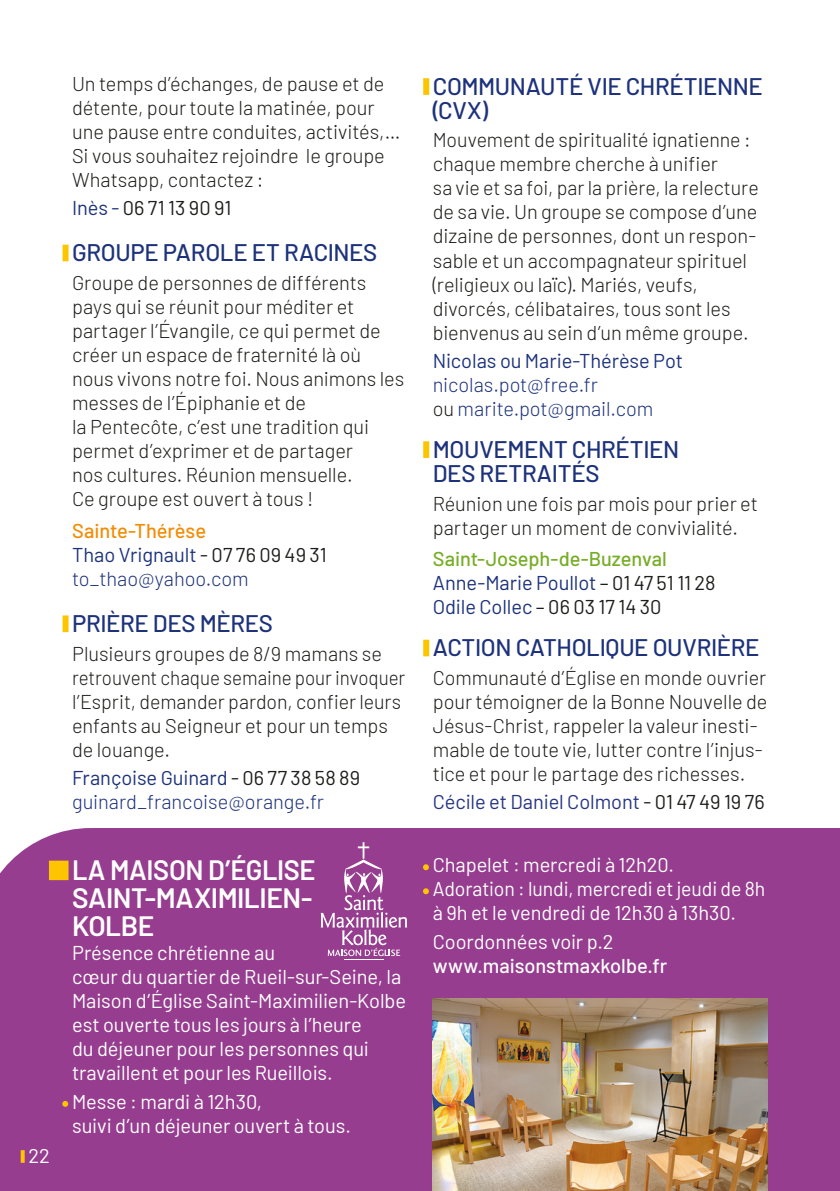
<style>
.page{position:relative;width:840px;height:1191px;background:#fff}
.page>*{position:absolute;margin:0;border:0;box-sizing:border-box;transform-origin:0 0}
.Titre_Chapitre_Blanc{font:600 28px "Barlow";letter-spacing:-.015em;color:#fff}
.Titre_paragraphe{font:500 24px "Barlow";letter-spacing:-.015em;color:#1d327b}
.Titre_paragraphe_sui{font:500 24px "Barlow";letter-spacing:-.01em;color:#1d327b}
.Texte_Espac_0_8{font:300 20px/24px "Barlow";letter-spacing:-.005em;color:#1d1d1b}
.Texte_Espace_AV2_bla{font:20px/24px "Barlow";letter-spacing:-.005em;color:#fff}
.Texte_light{font:300 20px/24px "Barlow";letter-spacing:-.005em;color:#1d1d1b}
.Texte_light-2{font:300 20px/24px "Barlow";color:#1d327b}
.Texte_Esp_08_liste_p{font:20px "Barlow";letter-spacing:-.005em;color:#fff}
.texte_regular_bleu_0{font:20px "Barlow";color:#1d327b}
.texte_regular_bleu{font:20px "Barlow";letter-spacing:-.005em;color:#1d327b}
.texte_regular_bleu_0-2{font:20px "Barlow";letter-spacing:-.005em;color:#283583}
.Petit_titre_paragrap{font:500 20px "Barlow";letter-spacing:-.005em;color:#76ad25}
.Texte_Espace_AV2_bla-2{font:500 20px "Barlow";color:#fff}
.texte_regular_bleu_0-3{font:20px "Barlow";color:#1d1d1b}
.texte_regular_bleu_0-4{font:500 20px "Barlow";letter-spacing:-.005em;color:#f28c06}
.Pagination_imp{font:20px "Barlow";color:#fff}
.s1{color:#1d327b}
.s2{color:#1d1d1b}
</style>
<div class="page">
<div style="left:62px;top:245px;width:6px;height:16px;background:#fdc400"></div>
<div style="left:62px;top:615px;width:6px;height:17px;background:#fdc400"></div>
<div style="left:423px;top:78px;width:6px;height:17px;background:#fdc400"></div>
<div style="left:423px;top:441px;width:6px;height:17px;background:#fdc400"></div>
<div style="left:423px;top:639px;width:6px;height:17px;background:#fdc400"></div>
<div style="left:0;top:828px;width:839px;height:363px;background:#963d8f"></div>
<div style="left:49px;top:860px;width:19px;height:20px;background:#fdc400"></div>
<img style="left:432px;top:998px;width:335px;height:193px">
<hr style="left:344px;top:959px;width:39px;height:1px;background:#fff">
<svg style="left:320px;top:842px;width:87px;height:114px;background:#a55a9f"></svg>
<svg style="left:21px;top:1150px;width:4px;height:12px"></svg>
<p class="Pagination_imp" style="left:28px;top:1141px;width:23px">22</p>
<p class="Texte_light" style="left:72px;top:70px;width:330px">Un temps d’échanges, de pause et de détente, pour toute la matinée, pour une pause entre conduites, activités,…</p>
<p class="Texte_light" style="left:72px;top:142px;width:314px">Si vous souhaitez rejoindre le groupe<br>Whatsapp, contactez :</p>
<p class="texte_regular_bleu_0-3" style="left:72px;top:194px;width:161px"><span class="s1">Inès -</span> 06 71 13 90 91</p>
<p class="Titre_paragraphe" style="left:72px;top:235px;width:306px">GROUPE PAROLE ET RACINES</p>
<p class="Texte_Espac_0_8" style="left:72px;top:269px;width:333px">Groupe de personnes de différents pays qui se réunit pour méditer et partager l’Évangile, ce qui permet de créer un espace de fraternité là où nous vivons notre foi. Nous animons les messes de l’Épiphanie et de<br>la Pentecôte, c’est une tradition qui permet d’exprimer et de partager<br>nos cultures. Réunion mensuelle.<br>Ce groupe est ouvert à tous !</p>
<p class="texte_regular_bleu_0-4" style="left:72px;top:516px;width:135px">Sainte-Thérèse</p>
<p class="texte_regular_bleu_0" style="left:72px;top:540px;width:256px">Thao Vrignault <span class="s2">- 07 76 09 49 31</span></p>
<p class="Texte_light-2" style="left:72px;top:565px;width:178px">to_thao@yahoo.com</p>
<p class="Titre_paragraphe" style="left:72px;top:606px;width:202px">PRIÈRE DES MÈRES</p>
<p class="Texte_Espac_0_8" style="left:72px;top:640px;width:334px">Plusieurs groupes de 8/9 mamans se retrouvent chaque semaine pour invoquer l’Esprit, demander pardon, confier leurs enfants au Seigneur et pour un temps de louange.</p>
<p class="texte_regular_bleu_0" style="left:72px;top:763px;width:289px">Françoise Guinard <span class="s2">- 06 77 38 58 89</span></p>
<p class="Texte_light-2" style="left:72px;top:788px;width:253px">guinard_francoise@orange.fr</p>
<p class="Titre_Chapitre_Blanc" style="left:72px;top:849px;width:245px">LA MAISON D’ÉGLISE</p>
<p class="Titre_Chapitre_Blanc" style="left:72px;top:877px;width:241px">SAINT-MAXIMILIEN-</p>
<p class="Titre_Chapitre_Blanc" style="left:72px;top:905px;width:84px">KOLBE</p>
<p class="Texte_Espace_AV2_bla" style="left:72px;top:939px;width:335px">Présence chrétienne au<br>cœur du quartier de Rueil-sur-Seine, la Maison d’Église Saint-Maximilien-Kolbe est ouverte tous les jours à l’heure<br>du déjeuner pour les personnes qui travaillent et pour les Rueillois.</p>
<p class="Texte_Esp_08_liste_p" style="left:72px;top:1087px;width:191px">Messe : mardi à 12h30,</p>
<p class="Texte_Espace_AV2_bla" style="left:72px;top:1112px;width:280px">suivi d’un déjeuner ouvert à tous.</p>
<p class="Titre_paragraphe" style="left:432px;top:69px;width:331px">COMMUNAUTÉ VIE CHRÉTIENNE</p>
<p class="Titre_paragraphe_sui" style="left:432px;top:93px;width:57px">(CVX)</p>
<p class="Texte_Espac_0_8" style="left:432px;top:127px;width:327px">Mouvement de spiritualité ignatienne : chaque membre cherche à unifier<br>sa vie et sa foi, par la prière, la relecture de sa vie. Un groupe se compose d’une dizaine de personnes, dont un respon&shy;sable et un accompagnateur spirituel (religieux ou laïc). Mariés, veufs, divorcés, célibataires, tous sont les bienvenus au sein d’un même groupe.</p>
<p class="texte_regular_bleu_0" style="left:432px;top:346px;width:251px">Nicolas ou Marie-Thérèse Pot</p>
<p class="Texte_light-2" style="left:432px;top:371px;width:222px">nicolas.pot@free.fr<br><span class="s2">ou</span> marite.pot@gmail.com</p>
<p class="Titre_paragraphe" style="left:432px;top:432px;width:248px">MOUVEMENT CHRÉTIEN</p>
<p class="Titre_paragraphe_sui" style="left:432px;top:456px;width:168px">DES RETRAITÉS</p>
<p class="Texte_Espac_0_8" style="left:432px;top:490px;width:326px">Réunion une fois par mois pour prier et partager un moment de convivialité.</p>
<p class="Petit_titre_paragrap" style="left:432px;top:544px;width:235px">Saint-Joseph-de-Buzenval</p>
<p class="texte_regular_bleu" style="left:432px;top:569px;width:284px">Anne-Marie Poullot <span class="s2">– 01 47 51 11 28</span></p>
<p class="texte_regular_bleu" style="left:432px;top:593px;width:230px">Odile Collec <span class="s2">– 06 03 17 14 30</span></p>
<p class="Titre_paragraphe" style="left:432px;top:630px;width:328px">ACTION CATHOLIQUE OUVRIÈRE</p>
<p class="Texte_Espac_0_8" style="left:432px;top:664px;width:336px">Communauté d’Église en monde ouvrier pour témoigner de la Bonne Nouvelle de Jésus-Christ, rappeler la valeur inesti&shy;mable de toute vie, lutter contre l’injus&shy;tice et pour le partage des richesses.</p>
<p class="texte_regular_bleu_0-2" style="left:432px;top:787px;width:333px">Cécile et Daniel Colmont <span class="s2">- 01 47 49 19 76</span></p>
<p class="Texte_Esp_08_liste_p" style="left:432px;top:850px;width:242px">Chapelet : mercredi à 12h20.</p>
<p class="Texte_Esp_08_liste_p" style="left:432px;top:874px;width:334px">Adoration : lundi, mercredi et jeudi de 8h</p>
<p class="Texte_Espace_AV2_bla" style="left:432px;top:899px;width:304px">à 9h et le vendredi de 12h30 à 13h30.</p>
<p class="Texte_Espace_AV2_bla" style="left:432px;top:928px;width:182px">Coordonnées voir p.2</p>
<p class="Texte_Espace_AV2_bla-2" style="left:432px;top:951px;width:236px">www.maisonstmaxkolbe.fr</p>
</div>
